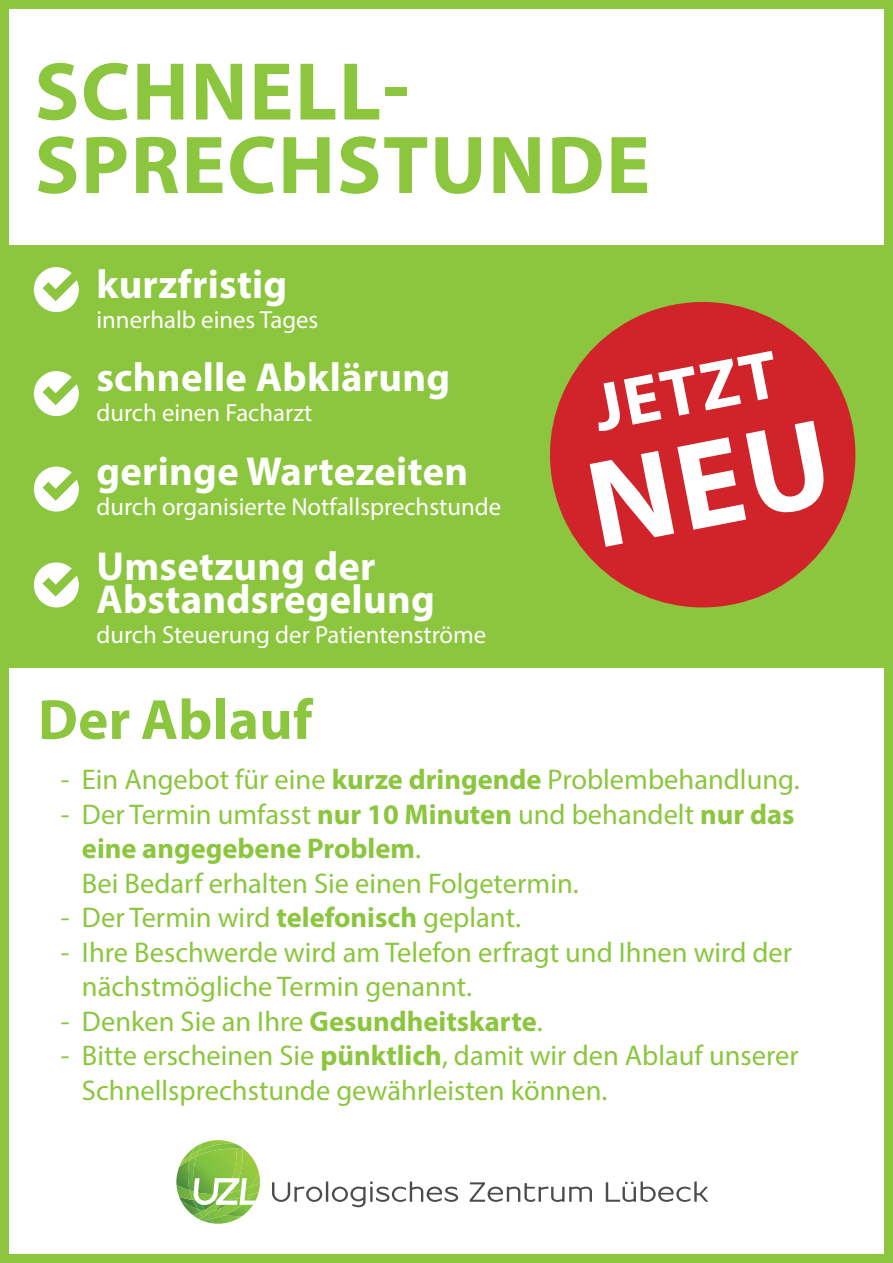
<style>
.page{position:relative;width:893px;height:1263px;background:#fff}
.page>*{position:absolute;margin:0;border:0;box-sizing:border-box;transform-origin:0 0}
.t1{font:700 82.65px/73.5px "Myriad Pro";letter-spacing:.02em;color:#8bc63e}
.t2{font:700 68.25px "Myriad Pro";color:#fff}
.t3{font:700 57px "Myriad Pro";letter-spacing:.005em;color:#8bc63e}
.t4{font:700 40.5px/33px "Myriad Pro";letter-spacing:.005em;color:#fff}
.t5{font:28.5px/34.5px "Myriad Pro";color:#8bc63e}
.t6{font:24.75px "Myriad Pro";color:#fff}
.s1{font-weight:700}
</style>
<div class="page">
<div style="left:0;top:0;width:893px;height:1263px;border:9px solid #8bc63e"></div>
<svg style="left:272px;top:1181px;width:436px;height:26px"></svg>
<svg style="left:180px;top:1140px;width:80px;height:84px"></svg>
<div style="left:0;top:245px;width:893px;height:422px;background:#8bc63e"></div>
<svg style="left:550px;top:302px;width:306px;height:306px;fill:#d1232a"></svg>
<svg style="left:34px;top:267px;width:45px;height:45px"></svg>
<svg style="left:34px;top:562px;width:45px;height:45px"></svg>
<svg style="left:34px;top:467px;width:45px;height:45px"></svg>
<svg style="left:34px;top:371px;width:45px;height:45px"></svg>
<div style="left:590px;top:421px;width:240px;height:126px;background:#d1232a"></div>
<h1 class="t1" style="left:35px;top:52px;width:617px">SCHNELL-<br>SPRECHSTUNDE</h1>
<h3 class="t4" style="left:96px;top:266px;width:192px">kurzfristig</h3>
<p class="t6" style="left:96px;top:304px;width:224px">innerhalb eines Tages</p>
<h3 class="t4" style="left:96px;top:360px;width:355px">schnelle Abklärung</h3>
<p class="t6" style="left:96px;top:398px;width:217px">durch einen Facharzt</p>
<h3 class="t4" style="left:96px;top:453px;width:373px">geringe Wartezeiten</h3>
<p class="t6" style="left:96px;top:491px;width:406px">durch organisierte Notfallsprechstunde</p>
<h3 class="t4" style="left:96px;top:548px;width:340px">Umsetzung der<br>Abstandsregelung</h3>
<p class="t6" style="left:96px;top:619px;width:391px">durch Steuerung der Patientenströme</p>
<h2 class="t2" style="left:586px;top:365px;width:187px;rotate:-11deg">JETZT</h2>
<h3 class="t3" style="left:38px;top:682px;width:276px">Der Ablauf</h3>
<p class="t5" style="left:61px;top:762px;width:740px">- Ein Angebot für eine <span class="s1">kurze dringende</span> Problembehandlung.</p>
<p class="t5" style="left:82px;top:796px;width:714px;text-indent:-21px">- Der Termin umfasst <span class="s1">nur 10 Minuten</span> und behandelt <span class="s1">nur das eine angegebene Problem</span>.<br>Bei Bedarf erhalten Sie einen Folgetermin.</p>
<p class="t5" style="left:61px;top:900px;width:461px">- Der Termin wird <span class="s1">telefonisch</span> geplant.</p>
<p class="t5" style="left:82px;top:934px;width:712px;text-indent:-21px">- Ihre Beschwerde wird am Telefon erfragt und Ihnen wird der nächstmögliche Termin genannt.</p>
<p class="t5" style="left:61px;top:1003px;width:483px">- Denken Sie an Ihre <span class="s1">Gesundheitskarte</span>.</p>
<p class="t5" style="left:82px;top:1038px;width:718px;text-indent:-21px">- Bitte erscheinen Sie <span class="s1">pünktlich</span>, damit wir den Ablauf unserer<br>Schnellsprechstunde gewährleisten können.</p>
</div>
